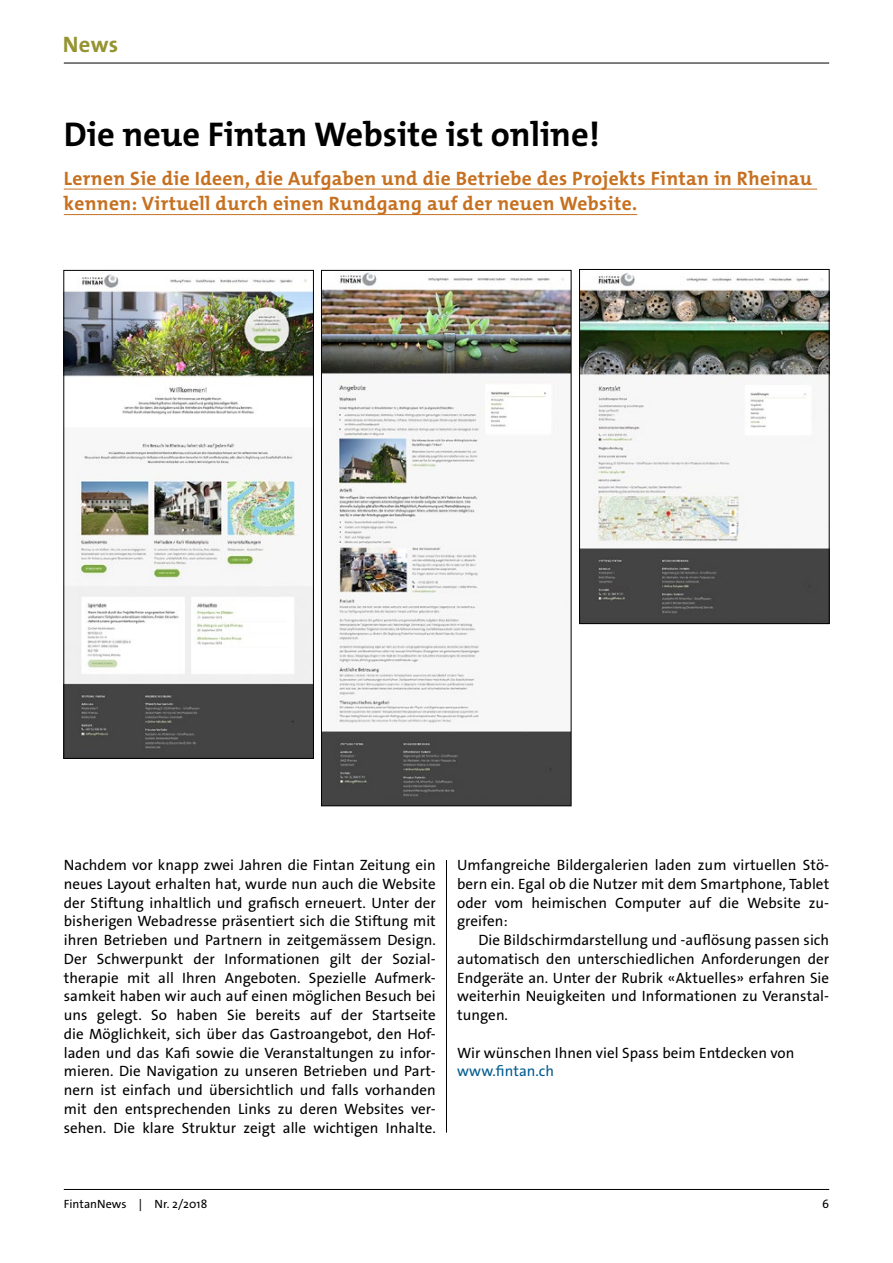
<style>
.page{position:relative;width:893px;height:1263px;background:#fff}
.page>*{position:absolute;margin:0;border:0;box-sizing:border-box;transform-origin:0 0}
.Titel{font:700 34.5px "The Mix Os F";color:#000}
.Rubrik{font:700 22.5px "The Mix Os F";color:#959332}
.Lead{font:700 19.5px/25.5px "The Mix Os F";letter-spacing:.02em;color:#c67020}
.Lauftext_10_12_5pt{font:15px/18.8px "The Sans Os F";letter-spacing:.005em;color:#000;text-align:justify}
.Lauftext_10_12_5pt_m{font:15px/18.8px "The Sans Os F";letter-spacing:.005em;color:#000;text-align:justify}
.t1{font:12px "The Sans Os F";letter-spacing:.005em;color:#000}
.s1{color:#005b8f}
</style>
<div class="page">
<hr style="left:64px;top:1189px;width:765px;height:1px;background:#000">
<hr style="left:64px;top:63px;width:765px;height:1px;background:#000">
<img style="left:581px;top:273px;width:246px;height:349px">
<div style="left:579px;top:269px;width:250px;height:355px;border:1px solid #000"></div>
<hr style="left:64px;top:189px;width:753px;height:1px;background:#c67020">
<hr style="left:64px;top:214px;width:573px;height:1px;background:#c67020">
<hr style="left:446px;top:860px;width:1px;height:272px;background:#000">
<img style="left:323px;top:272px;width:246px;height:532px">
<div style="left:321px;top:270px;width:250px;height:536px;border:1px solid #000"></div>
<img style="left:66px;top:274px;width:246px;height:482px">
<div style="left:64px;top:270px;width:250px;height:488px;border:1px solid #000"></div>
<p class="Rubrik" style="left:63px;top:30px;width:57px">News</p>
<p class="Titel" style="left:64px;top:112px;width:538px">Die neue Fintan Website ist online!</p>
<p class="Lead" style="left:64px;top:165px;width:750px">Lernen Sie die Ideen, die Aufgaben und die Betriebe des Projekts Fintan in Rheinau kennen: Virtuell durch einen Rundgang auf der neuen Website.</p>
<p class="Lauftext_10_12_5pt" style="left:64px;top:856px;width:374px">Nachdem vor knapp zwei Jahren die Fintan Zeitung ein neues Layout erhalten hat, wurde nun auch die Website der Stiftung inhaltlich und grafisch erneuert. Unter der bisherigen Webadresse präsentiert sich die Stiftung mit ihren Betrieben und Partnern in zeitgemässem Design.<br>Der Schwerpunkt der Informationen gilt der Sozial&shy;therapie mit all Ihren Angeboten. Spezielle Aufmerk&shy;samkeit haben wir auch auf einen möglichen Besuch bei uns gelegt. So haben Sie bereits auf der Startseite die Möglichkeit, sich über das Gastroangebot, den Hof&shy;laden und das Kafi sowie die Veranstaltungen zu infor&shy;mieren. Die Navigation zu unseren Betrieben und Part&shy;nern ist einfach und übersichtlich und falls vorhanden mit den entsprechenden Links zu deren Websites ver&shy;sehen. Die klare Struktur zeigt alle wichtigen Inhalte.</p>
<p class="Lauftext_10_12_5pt" style="left:457px;top:856px;width:374px">Umfangreiche Bildergalerien laden zum virtuellen Stö&shy;bern ein. Egal ob die Nutzer mit dem Smartphone, Tablet oder vom heimischen Computer auf die Website zu&shy;greifen:</p>
<p class="Lauftext_10_12_5pt_m" style="left:457px;top:931px;width:374px;text-indent:21px">Die Bildschirmdarstellung und -auflösung passen sich automatisch den unterschiedlichen Anforderungen der Endgeräte an. Unter der Rubrik «Aktuelles» erfahren Sie weiterhin Neuigkeiten und Informationen zu Veranstal&shy;tungen.</p>
<p class="Lauftext_10_12_5pt" style="left:457px;top:1043px;width:339px">Wir wünschen Ihnen viel Spass beim Entdecken von <span class="s1">www.fintan.ch</span></p>
<p class="t1" style="left:64px;top:1196px;width:145px">FintanNews ↕ Nr. 2/2018</p>
<p class="t1" style="left:822px;top:1196px;width:8px">6</p>
</div>
